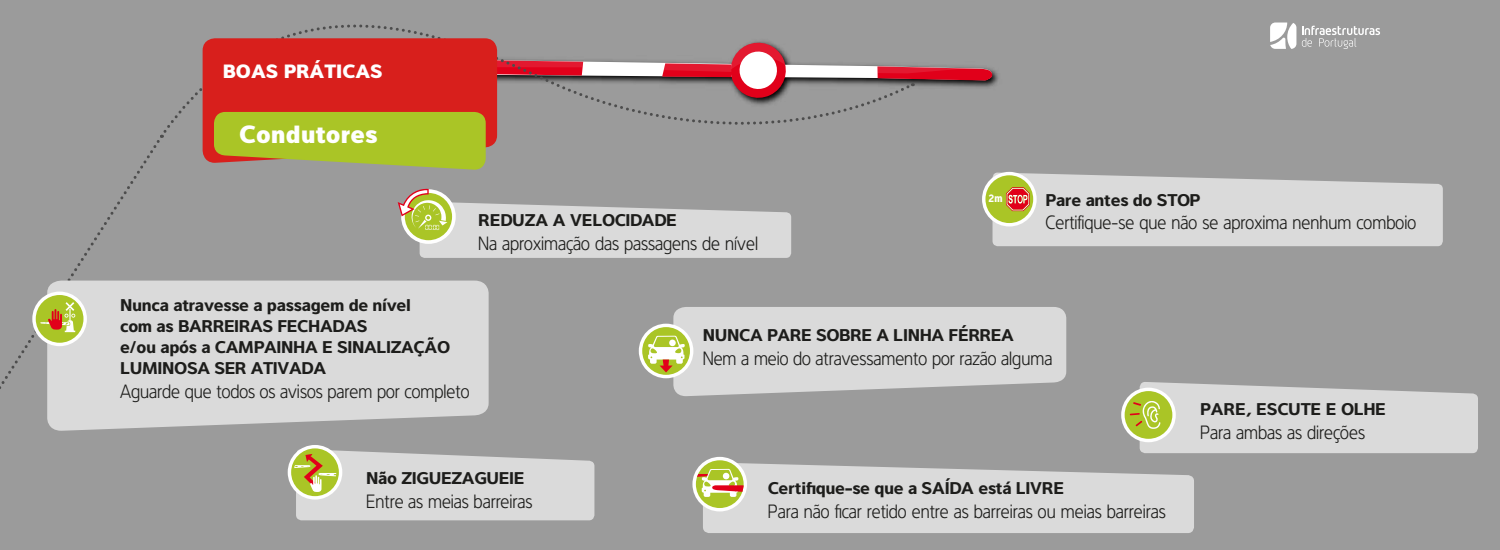
<style>
.page{position:relative;width:1500px;height:550px;background:#9b9b9b}
.page>*{position:absolute;margin:0;border:0;box-sizing:border-box;transform-origin:0 0}
.t1{font:900 25.8px "Interval Pro";color:#fff}
.t2{font:20px "Interval Pro Light Cond";color:#1d1d1b}
.t3{font:900 20px "Interval Pro";color:#fff}
.t4{font:700 17.6px/21.1px "Interval Pro";letter-spacing:-.02em;color:#1d1d1b}
.t5{font:11.8px "Interval Pro Bold Cond";color:#fff}
</style>
<div class="page">
<svg style="left:1270px;top:23px;width:26px;height:26px"></svg>
<svg style="left:1302px;top:26px;width:78px;height:23px"></svg>
<svg style="left:398px;top:188px;width:393px;height:70px"></svg>
<div style="left:982px;top:172px;width:55px;height:54px;background:#fff;border-radius:50%"></div>
<div style="left:985px;top:175px;width:48px;height:48px;background:#aac526;border-radius:50%"></div>
<svg style="left:993px;top:173px;width:450px;height:73px;background:#d4d2cd"></svg>
<svg style="left:1121px;top:388px;width:55px;height:54px"></svg>
<div style="left:1125px;top:391px;width:47px;height:48px;background:#aac526;border-radius:50%"></div>
<svg style="left:1130px;top:382px;width:348px;height:71px;background:#d2d3c9"></svg>
<svg style="left:703px;top:462px;width:491px;height:71px;background:#d3d3d3"></svg>
<svg style="left:692px;top:457px;width:55px;height:54px"></svg>
<div style="left:696px;top:460px;width:48px;height:48px;background:#aac526;border-radius:50%"></div>
<svg style="left:696px;top:469px;width:48px;height:28px"></svg>
<div style="left:288px;top:445px;width:54px;height:55px;background:#fff;border-radius:50%"></div>
<svg style="left:291px;top:448px;width:48px;height:48px"></svg>
<svg style="left:294px;top:449px;width:300px;height:71px;background:#d2d2c8"></svg>
<svg style="left:673px;top:307px;width:393px;height:89px;background:#d4d4d4"></svg>
<div style="left:639px;top:324px;width:54px;height:54px;background:#fff;border-radius:50%"></div>
<div style="left:642px;top:327px;width:48px;height:48px;background:#aac526;border-radius:50%"></div>
<svg style="left:648px;top:336px;width:37px;height:36px"></svg>
<svg style="left:163px;top:24px;width:751px;height:119px"></svg>
<svg style="left:877px;top:66px;width:117px;height:20px;background:#aa2f3d"></svg>
<div style="left:203px;top:38px;width:294px;height:125px;background:#d81f1c"></div>
<svg style="left:214px;top:112px;width:272px;height:58px;background:#a9bc32"></svg>
<svg style="left:0;top:132px;width:166px;height:257px"></svg>
<div style="left:47px;top:281px;width:442px;height:150px;background:#dadada"></div>
<svg style="left:32px;top:292px;width:55px;height:54px"></svg>
<div style="left:36px;top:295px;width:47px;height:48px;background:#aac526;border-radius:50%"></div>
<svg style="left:40px;top:302px;width:35px;height:30px"></svg>
<p class="t3" style="left:223px;top:56px;width:161px">BOAS PRÁTICAS</p>
<p class="t1" style="left:239px;top:115px;width:140px">Condutores</p>
<p class="t4" style="left:478px;top:208px;width:200px">REDUZA A VELOCIDADE</p>
<p class="t2" style="left:478px;top:228px;width:282px">Na aproximação das passagens de nível</p>
<p class="t5" style="left:989px;top:189px;width:16px">2m</p>
<p class="t4" style="left:1045px;top:187px;width:157px">Pare antes do STOP</p>
<p class="t2" style="left:1045px;top:208px;width:372px">Certifique-se que não se aproxima nenhum comboio</p>
<p class="t4" style="left:120px;top:292px;width:332px">Nunca atravesse a passagem de nível<br>com as BARREIRAS FECHADAS<br>e/ou após a CAMPAINHA E SINALIZAÇÃO<br>LUMINOSA SER ATIVADA</p>
<p class="t2" style="left:120px;top:376px;width:351px">Aguarde que todos os avisos parem por completo</p>
<p class="t4" style="left:703px;top:322px;width:313px">NUNCA PARE SOBRE A LINHA FÉRREA</p>
<p class="t2" style="left:703px;top:343px;width:351px">Nem a meio do atravessamento por razão alguma</p>
<p class="t4" style="left:1200px;top:397px;width:187px">PARE, ESCUTE E OLHE</p>
<p class="t2" style="left:1200px;top:417px;width:167px">Para ambas as direções</p>
<p class="t4" style="left:366px;top:465px;width:160px">Não ZIGUEZAGUEIE</p>
<p class="t2" style="left:366px;top:486px;width:168px">Entre as meias barreiras</p>
<p class="t4" style="left:768px;top:476px;width:298px">Certifique-se que a SAÍDA está LIVRE</p>
<p class="t2" style="left:768px;top:496px;width:400px">Para não ficar retido entre as barreiras ou meias barreiras</p>
</div>
